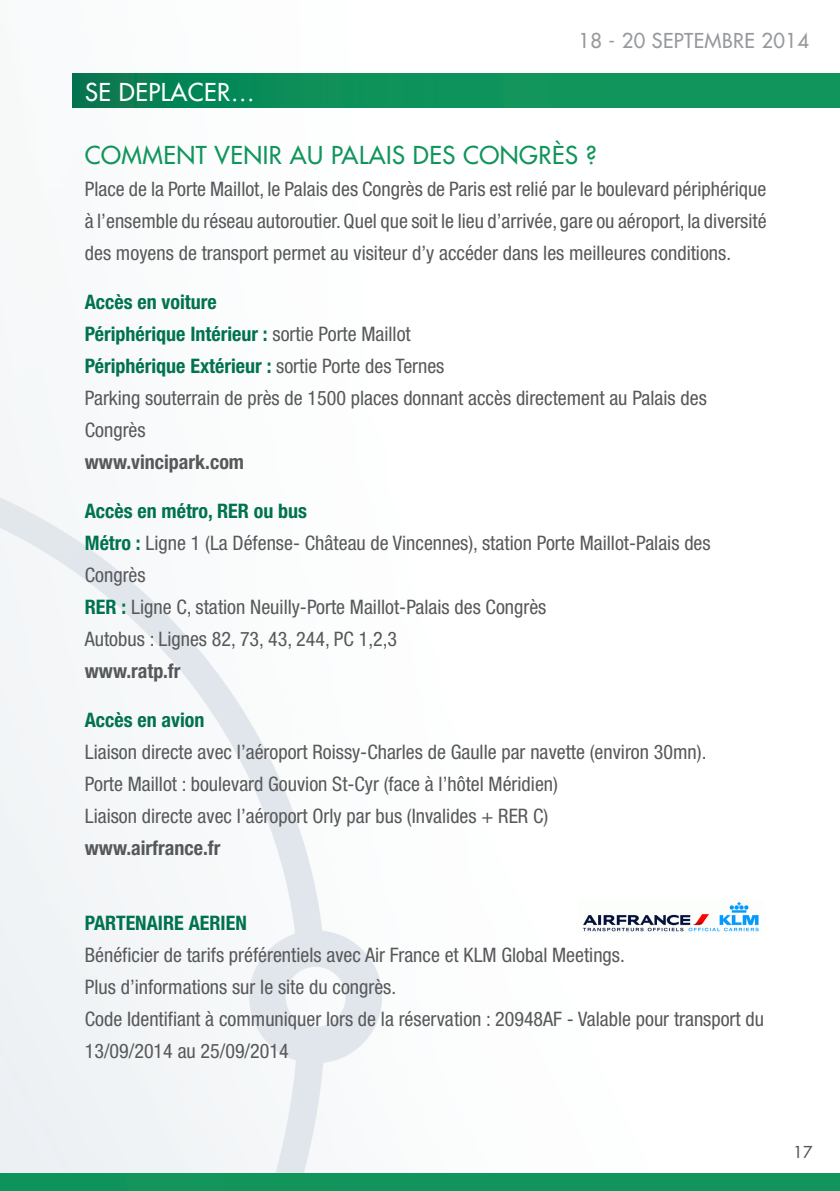
<style>
.page{position:relative;width:840px;height:1191px;background:#fff}
.page>*{position:absolute;margin:0;border:0;box-sizing:border-box;transform-origin:0 0}
.t1{font:500 24px "Futura Std";letter-spacing:.02em;color:#12955c}
.t2{font:500 24px "Futura Std";letter-spacing:.02em;color:#fff}
.t3{font:condensed 20px/32px "Helvetica Neue LT Std";color:#57585a}
.t4{font:700 condensed 20px "Helvetica Neue LT Std";color:#01724f}
.t5{font:700 condensed 20px "Helvetica Neue LT Std";color:#57585a}
.t6{font:500 20px "Futura Std";letter-spacing:.02em;color:#97999c}
.t7{font:500 16px "Futura Std";color:#57585a}
.s1{font-weight:700;color:#01724f}
</style>
<div class="page">
<img style="left:0;top:73px;width:839px;height:1100px">
<div style="left:0;top:1173px;width:839px;height:18px;background:#12955c"></div>
<div style="left:72px;top:74px;width:767px;height:34px;background:linear-gradient(to right,#068254,#159c5f)"></div>
<img style="left:578px;top:900px;width:189px;height:34px">
<p class="t2" style="left:85px;top:77px;width:171px">SE DEPLACER…</p>
<p class="t6" style="left:578px;top:28px;width:232px">18 - 20 SEPTEMBRE 2014</p>
<p class="t1" style="left:85px;top:140px;width:513px">COMMENT VENIR AU PALAIS DES CONGRÈS ?</p>
<p class="t3" style="left:85px;top:172px;width:682px;text-align:justify">Place de la Porte Maillot, le Palais des Congrès de Paris est relié par le boulevard périphérique à l’ensemble du réseau autoroutier. Quel que soit le lieu d’arrivée, gare ou aéroport, la diversité des moyens de transport permet au visiteur d’y accéder dans les meilleures conditions.</p>
<p class="t3" style="left:85px;top:285px;width:623px"><span class="s1">Accès en voiture<br>Périphérique Intérieur :</span> sortie Porte Maillot<br><span class="s1">Périphérique Extérieur :</span> sortie Porte des Ternes<br>Parking souterrain de près de 1500 places donnant accès directement au Palais des Congrès</p>
<p class="t5" style="left:85px;top:449px;width:161px">www.vincipark.com</p>
<p class="t4" style="left:85px;top:498px;width:144px">Accès en métro, RER</p>
<p class="t3" style="left:85px;top:494px;width:627px;text-indent:169px"><span class="s1">ou bus<br>Métro :</span> Ligne 1 (La Défense- Château de Vincennes), station Porte Maillot-Palais des<br>Congrès</p>
<p class="t4" style="left:85px;top:594px;width:12px">RER</p>
<p class="t3" style="left:85px;top:590px;width:463px;text-indent:37px"><span class="s1">:</span> Ligne C, station Neuilly-Porte Maillot-Palais des Congrès<br>Autobus : Lignes 82, 73, 43, 244, PC 1,2,3</p>
<p class="t5" style="left:85px;top:658px;width:97px">www.ratp.fr</p>
<p class="t4" style="left:85px;top:707px;width:121px">Accès en avion</p>
<p class="t3" style="left:85px;top:735px;width:622px">Liaison directe avec l’aéroport Roissy-Charles de Gaulle par navette (environ 30mn).<br>Porte Maillot : boulevard Gouvion St-Cyr (face à l’hôtel Méridien)<br>Liaison directe avec l’aéroport Orly par bus (Invalides + RER C)</p>
<p class="t5" style="left:85px;top:835px;width:137px">www.airfrance.fr</p>
<p class="t4" style="left:85px;top:911px;width:32px">PARTEN</p>
<p class="t4" style="left:147px;top:911px;width:63px">AIRE AERIEN</p>
<p class="t3" style="left:85px;top:939px;width:680px">Bénéficier de tarifs préférentiels avec Air France et KLM Global Meetings.<br>Plus d’informations sur le site du congrès.<br>Code Identifiant à communiquer lors de la réservation : 20948AF - Valable pour transport du 13/09/2014 au 25/09/2014</p>
<p class="t7" style="left:793px;top:1141px;width:20px">17</p>
</div>
